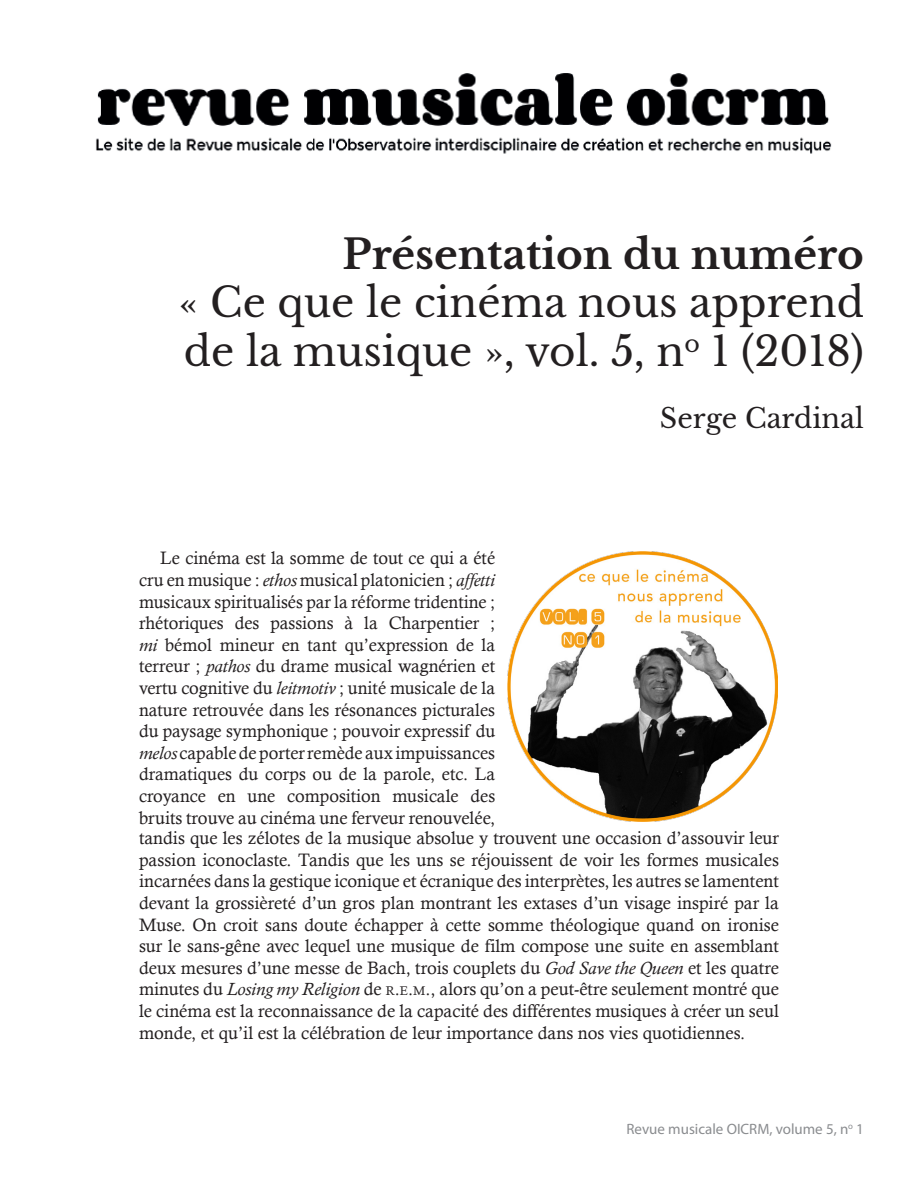
<style>
.page{position:relative;width:918px;height:1188px;background:#fff}
.page>*{position:absolute;margin:0;border:0;box-sizing:border-box;transform-origin:0 0}
.TITRE_ARTICLE_RMO{font:40.5px/48.6px "Libre Baskerville";color:#231f20}
.TITRE_ARTICLE_RMO-2{font:700 40.5px "Libre Baskerville";color:#231f20}
.AUTEUR_ARTICLE_RMO{font:27px "Libre Baskerville";color:#231f20}
.TEXTE_PLAIN_ARTICLE{font:18px/21.6px "Calisto";color:#231f20;text-align:justify}
.t1{font:15px "Myriad Pro";color:#8a8c8f}
.s1{font-style:italic}
.s2{font-size:12.6px}
.s3{font-style:inherit}
</style>
<div class="page">
<img style="left:96px;top:73px;width:736px;height:81px">
<img style="left:507px;top:551px;width:270px;height:271px">
<p class="TITRE_ARTICLE_RMO-2" style="left:343px;top:229px;width:523px">Présentation du numéro</p>
<p class="TITRE_ARTICLE_RMO" style="left:179px;top:279px;width:687px">« Ce que le cinéma nous apprend de la musique », vol. 5, n<sup>o</sup> 1 (2018)</p>
<p class="AUTEUR_ARTICLE_RMO" style="left:660px;top:402px;width:206px">Serge Cardinal</p>
<p class="TEXTE_PLAIN_ARTICLE" style="left:139px;top:547px;width:358px;text-indent:21px">Le cinéma est la somme de tout ce qui a été cru en musique : <span class="s1">ethos</span> musical platonicien ; <span class="s1">affetti </span>musicaux spiritualisés par la réforme tridentine ; rhétoriques des passions à la Charpentier ; <span class="s1">mi</span> bémol mineur en tant qu’expression de la terreur ; <span class="s1">pathos</span> du drame musical wagnérien et vertu cognitive du <span class="s1">leitmotiv</span> ; unité musicale de la nature retrouvée dans les résonances picturales du paysage symphonique ; pouvoir expressif du <span class="s1">melos</span> capable de porter remède aux impuissances dramatiques du corps ou de la parole, etc. La croyance en une composition musicale des bruits trouve au cinéma une ferveur renouvelée,</p>
<p class="TEXTE_PLAIN_ARTICLE" style="left:139px;top:827px;width:641px">tandis que les zélotes de la musique absolue y trouvent une occasion d’assouvir leur passion iconoclaste. Tandis que les uns se réjouissent de voir les formes musicales incarnées dans la gestique iconique et écranique des interprètes, les autres se lamentent devant la grossièreté d’un gros plan montrant les extases d’un visage inspiré par la Muse. On croit sans doute échapper à cette somme théologique quand on ironise sur le sans-gêne avec lequel une musique de film compose une suite en assemblant deux mesures d’une messe de Bach, trois couplets du <span class="s1">God Save the Queen</span> et les quatre minutes du <span class="s1">Losing my Religion</span> de <span class="s2">R</span><span class="s3">.</span><span class="s2">E</span><span class="s3">.</span><span class="s2">M</span><span class="s3">.,</span> alors qu’on a peut-être seulement montré que le cinéma est la reconnaissance de la capacité des différentes musiques à créer un seul monde, et qu’il est la célébration de leur importance dans nos vies quotidiennes.</p>
<p class="t1" style="left:626px;top:1120px;width:239px">Revue musicale OICRM, volume 5, n<sup>o</sup> 1</p>
</div>
